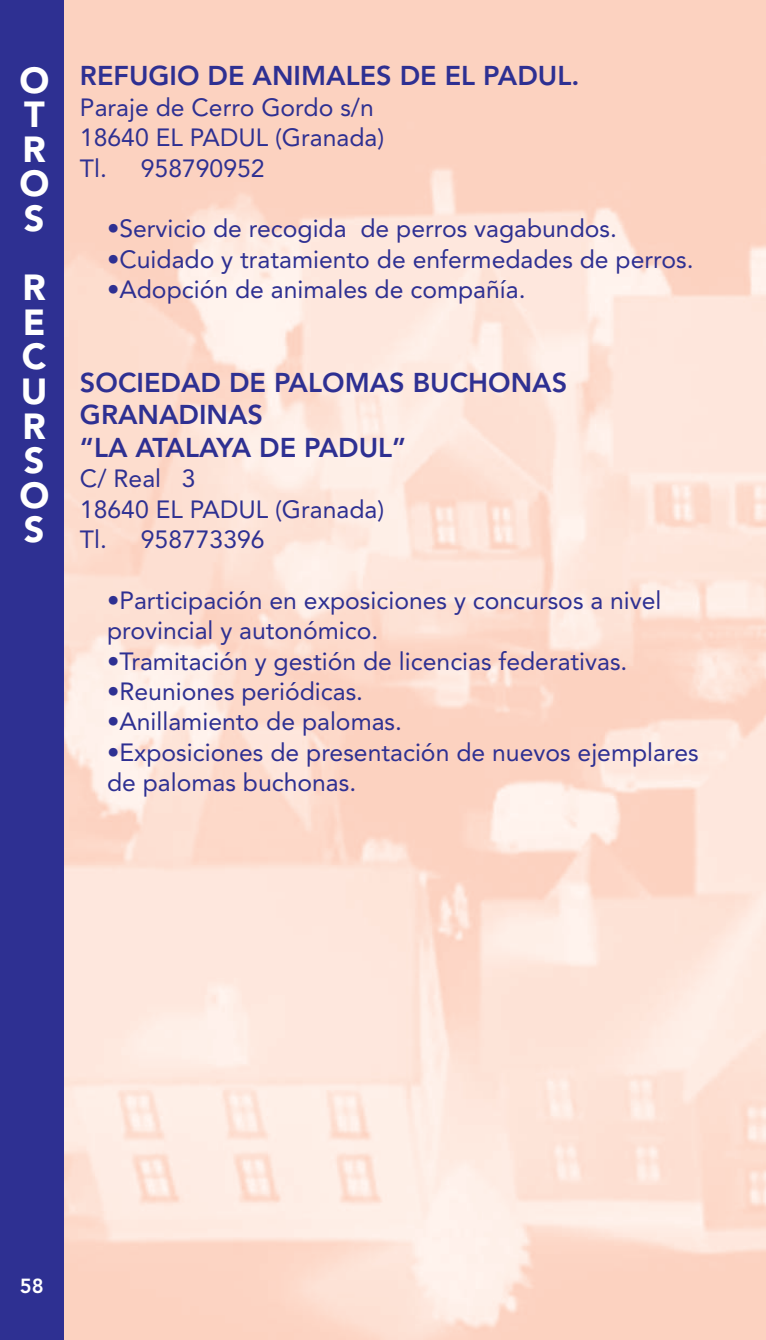
<style>
.page{position:relative;width:766px;height:1340px;background:#fff}
.page>*{position:absolute;margin:0;border:0;box-sizing:border-box;transform-origin:0 0}
.t1{font:900 36px/34.6px "Avenir";color:#fff}
.t2{font:800 27px/32.6px "Avenir";color:#2e3092}
.t3{font:24.75px/30.4px "Avenir";color:#2e3092}
.t4{font:800 20.25px "Avenir";color:#fff}
</style>
<div class="page">
<div style="left:0;top:1px;width:64px;height:1338px;background:#2e3092"></div>
<h1 class="t1" style="left:19px;top:66px;width:31px">O<br>T<br>R<br>O<br>S</h1>
<h1 class="t1" style="left:19px;top:273px;width:31px">R<br>E<br>C<br>U<br>R<br>S<br>O<br>S</h1>
<p class="t2" style="left:80px;top:62px;width:501px">REFUGIO DE ANIMALES DE EL PADUL.</p>
<p class="t3" style="left:80px;top:94px;width:306px">Paraje de Cerro Gordo s/n<br>18640 EL PADUL (Granada)<br>Tl. 958790952</p>
<p class="t3" style="left:107px;top:216px;width:511px">•Servicio de recogida de perros vagabundos.</p>
<p class="t3" style="left:107px;top:246px;width:588px">•Cuidado y tratamiento de enfermedades de perros.</p>
<p class="t3" style="left:107px;top:276px;width:420px">•Adopción de animales de compañía.</p>
<p class="t2" style="left:80px;top:368px;width:488px">SOCIEDAD DE PALOMAS BUCHONAS<br>GRANADINAS<br>“LA ATALAYA DE PADUL”</p>
<p class="t3" style="left:80px;top:465px;width:306px">C/ Real 3<br>18640 EL PADUL (Granada)<br>Tl. 958773396</p>
<p class="t3" style="left:107px;top:587px;width:556px">•Participación en exposiciones y concursos a nivel provincial y autonómico.</p>
<p class="t3" style="left:107px;top:648px;width:522px">•Tramitación y gestión de licencias federativas.</p>
<p class="t3" style="left:107px;top:678px;width:257px">•Reuniones periódicas.</p>
<p class="t3" style="left:107px;top:708px;width:296px">•Anillamiento de palomas.</p>
<p class="t3" style="left:107px;top:739px;width:593px">•Exposiciones de presentación de nuevos ejemplares de palomas buchonas.</p>
<p class="t4" style="left:20px;top:1277px;width:25px">58</p>
</div>
